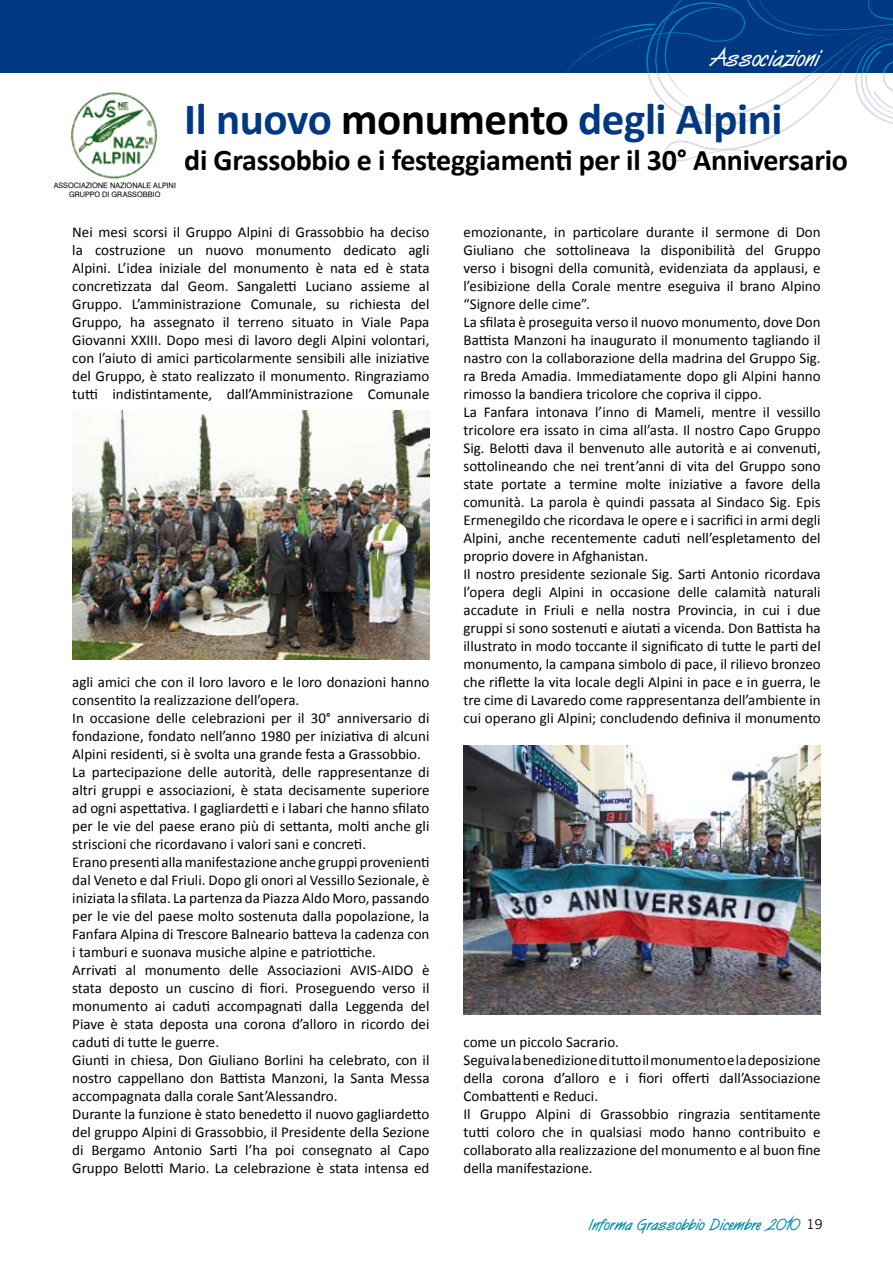
<style>
.page{position:relative;width:893px;height:1263px;background:#fff}
.page>*{position:absolute;margin:0;border:0;box-sizing:border-box;transform-origin:0 0}
.t1{font:700 45px "Calibri";letter-spacing:-.01em;color:#003882}
.t2{font:700 30px "Calibri";letter-spacing:-.01em;color:#000}
.t3{font:700 24px "Surfer";color:#fff}
.t4{font:700 16.5px "Surfer";color:#0088a9}
.t5{font:15px/18px "Calibri";color:#000}
.t6{font:7.5px/9px "Halvett";color:#000;text-align:center}
.s1{color:#000}
.s2{font-family:"Trade Gothic";font-weight:400;font-size:13.5px;color:#000}
</style>
<div class="page">
<div style="left:0;top:0;width:893px;height:72px;background:#003882"></div>
<svg style="left:558px;top:0;width:335px;height:162px"></svg>
<img style="left:72px;top:410px;width:358px;height:249px">
<img style="left:464px;top:745px;width:357px;height:269px">
<img style="left:71px;top:92px;width:87px;height:87px">
<h3 class="t3" style="left:710px;top:42px;width:110px">Associazioni</h3>
<p class="t6" style="left:54px;top:181px;width:124px">ASSOCIAZIONE NAZIONALE ALPINI<br>GRUPPO DI GRASSOBBIO</p>
<h1 class="t1" style="left:184px;top:91px;width:600px">Il nuovo <span class="s1">monumento</span> degli Alpini</h1>
<h2 class="t2" style="left:184px;top:141px;width:665px">di Grassobbio e i festeggiamenti per il 30° Anniversario</h2>
<p class="t5" style="left:72px;top:223px;width:359px;text-align:justify">Nei mesi scorsi il Gruppo Alpini di Grassobbio ha deciso la costruzione un nuovo monumento dedicato agli Alpini. L’idea iniziale del monumento è nata ed è stata concretizzata dal Geom. Sangaletti Luciano assieme al Gruppo. L’amministrazione Comunale, su richiesta del Gruppo, ha assegnato il terreno situato in Viale Papa Giovanni XXIII. Dopo mesi di lavoro degli Alpini volontari, con l’aiuto di amici particolarmente sensibili alle iniziative del Gruppo, è stato realizzato il monumento. Ringraziamo tutti indistintamente, dall’Amministrazione Comunale</p>
<p class="t5" style="left:72px;top:673px;width:359px">agli amici che con il loro lavoro e le loro donazioni hanno consentito la realizzazione dell’opera.<br>In occasione delle celebrazioni per il 30° anniversario di fondazione, fondato nell’anno 1980 per iniziativa di alcuni Alpini residenti, si è svolta una grande festa a Grassobbio.<br>La partecipazione delle autorità, delle rappresentanze di altri gruppi e associazioni, è stata decisamente superiore ad ogni aspettativa. I gagliardetti e i labari che hanno sfilato per le vie del paese erano più di settanta, molti anche gli striscioni che ricordavano i valori sani e concreti.<br>Erano presenti alla manifestazione anche gruppi provenienti dal Veneto e dal Friuli. Dopo gli onori al Vessillo Sezionale, è iniziata la sfilata. La partenza da Piazza Aldo Moro, passando per le vie del paese molto sostenuta dalla popolazione, la Fanfara Alpina di Trescore Balneario batteva la cadenza con i tamburi e suonava musiche alpine e patriottiche.<br>Arrivati al monumento delle Associazioni AVIS-AIDO è stata deposto un cuscino di fiori. Proseguendo verso il monumento ai caduti accompagnati dalla Leggenda del Piave è stata deposta una corona d’alloro in ricordo dei caduti di tutte le guerre.<br>Giunti in chiesa, Don Giuliano Borlini ha celebrato, con il nostro cappellano don Battista Manzoni, la Santa Messa accompagnata dalla corale Sant’Alessandro.<br>Durante la funzione è stato benedetto il nuovo gagliardetto del gruppo Alpini di Grassobbio, il Presidente della Sezione di Bergamo Antonio Sarti l’ha poi consegnato al Capo Gruppo Belotti Mario. La celebrazione è stata intensa ed</p>
<p class="t5" style="left:463px;top:223px;width:359px">emozionante, in particolare durante il sermone di Don Giuliano che sottolineava la disponibilità del Gruppo verso i bisogni della comunità, evidenziata da applausi, e l’esibizione della Corale mentre eseguiva il brano Alpino “Signore delle cime”.<br>La sfilata è proseguita verso il nuovo monumento, dove Don Battista Manzoni ha inaugurato il monumento tagliando il nastro con la collaborazione della madrina del Gruppo Sig. ra Breda Amadia. Immediatamente dopo gli Alpini hanno rimosso la bandiera tricolore che copriva il cippo.<br>La Fanfara intonava l’inno di Mameli, mentre il vessillo tricolore era issato in cima all’asta. Il nostro Capo Gruppo Sig. Belotti dava il benvenuto alle autorità e ai convenuti, sottolineando che nei trent’anni di vita del Gruppo sono state portate a termine molte iniziative a favore della comunità. La parola è quindi passata al Sindaco Sig. Epis Ermenegildo che ricordava le opere e i sacrifici in armi degli Alpini, anche recentemente caduti nell’espletamento del proprio dovere in Afghanistan.<br>Il nostro presidente sezionale Sig. Sarti Antonio ricordava l’opera degli Alpini in occasione delle calamità naturali accadute in Friuli e nella nostra Provincia, in cui i due gruppi si sono sostenuti e aiutati a vicenda. Don Battista ha illustrato in modo toccante il significato di tutte le parti del monumento, la campana simbolo di pace, il rilievo bronzeo che riflette la vita locale degli Alpini in pace e in guerra, le tre cime di Lavaredo come rappresentanza dell’ambiente in cui operano gli Alpini; concludendo definiva il monumento</p>
<p class="t5" style="left:463px;top:1033px;width:359px">come un piccolo Sacrario.<br>Seguiva la benedizione di tutto il monumento e la deposizione della corona d’alloro e i fiori offerti dall’Associazione Combattenti e Reduci.<br>Il Gruppo Alpini di Grassobbio ringrazia sentitamente tutti coloro che in qualsiasi modo hanno contribuito e collaborato alla realizzazione del monumento e al buon fine della manifestazione.</p>
<p class="t4" style="left:588px;top:1214px;width:236px">Informa Grassobbio Dicembre 2010 <span class="s2">19</span></p>
</div>
